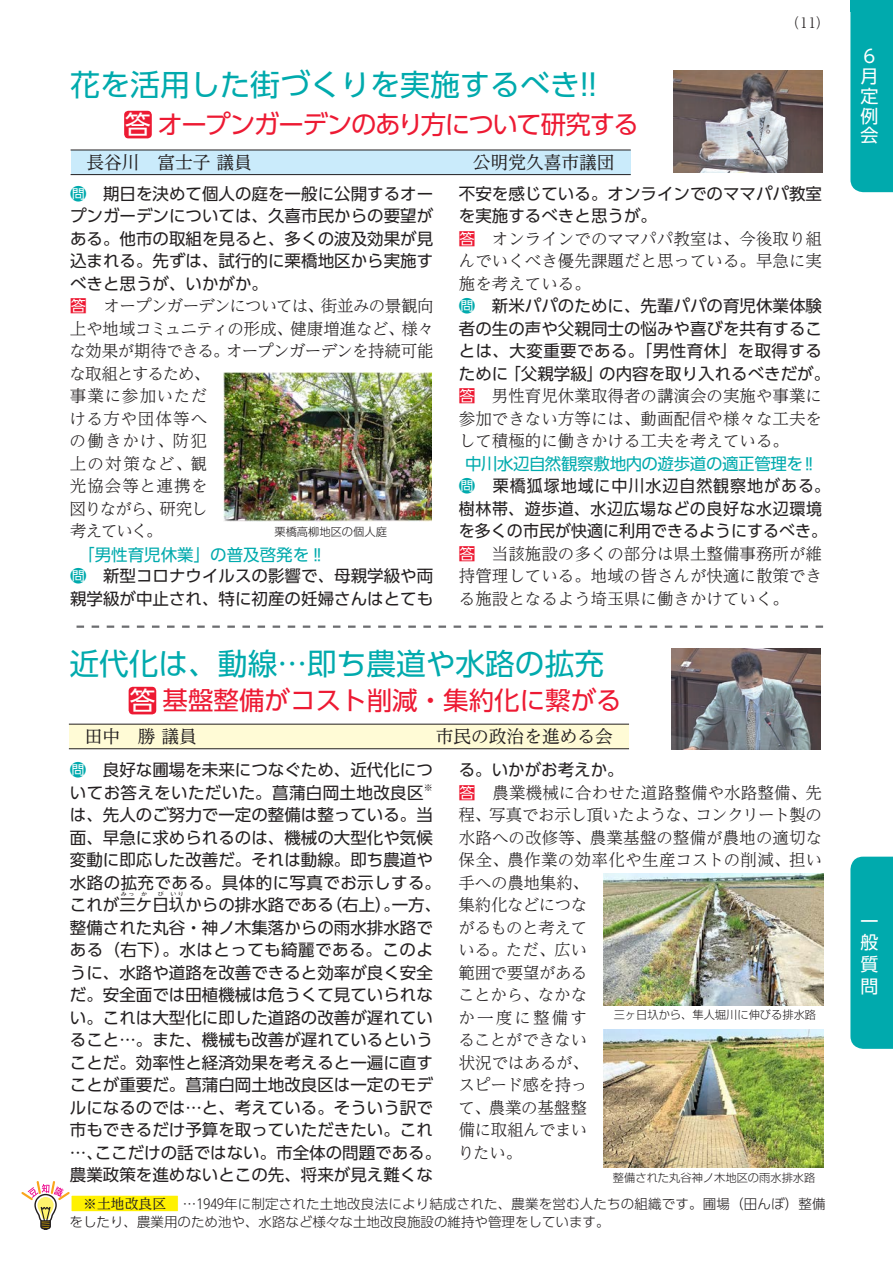
<style>
.page{position:relative;width:893px;height:1263px;background:#fff}
.page>*{position:absolute;margin:0;border:0;box-sizing:border-box;transform-origin:0 0}
.t1{font:30px "UD Shin Go Pro";color:#00aaad}
.t2{font:25.5px "UD Shin Go Pro";letter-spacing:-.06em;color:#ed1a33}
.t3{font:25.5px "UD Shin Go Pro";color:#ed1a33}
.t4{font:18px/19.8px "UD Shin Go Pro";color:#fff}
.t5{font:17.7px "UD Reimin Pro";color:#231f20}
.t6{font:16.5px/22.5px "UD Shin Go Pro";color:#231f20}
.t7{font:300 16.5px/22.5px "UD Reimin Pro";color:#231f20;text-align:justify}
.t8{font:300 16.5px/22.5px "UD Reimin Pro";letter-spacing:-.025em;color:#231f20}
.t9{font:16.5px/22.5px "UD Shin Go Pro";letter-spacing:.035em;color:#231f20}
.t10{font:16.5px "UD Shin Go Pro";letter-spacing:-.02em;color:#00aaad}
.t11{font:16.5px "UD Shin Go Pro";color:#00aaad}
.t12{font:13.8px "UD Reimin Pro";color:#231f20}
.t13{font:300 13.8px "UD Reimin Pro";color:#231f20}
.t14{font:300 13.5px/18px "UD Shin Go Pro";letter-spacing:.015em;color:#231f20}
.t15{font:300 11.25px "Shin Go Pro";color:#231f20}
.t16{font:5.4px "UD Shin Go Pro";color:#231f20;scale:1.11 1}
.s1{color:#fff}
.s2{color:#00aaad}
.s3{font-family:"UD Shin Go Pro";font-weight:400;color:#ed1a33}
</style>
<div class="page">
<div style="left:71px;top:150px;width:559px;height:25px;background:#caebfb"></div>
<div style="left:69px;top:724px;width:560px;height:24px;background:#fffbd6"></div>
<svg style="left:77px;top:625px;width:746px;height:3px"></svg>
<hr style="left:71px;top:174px;width:560px;height:1px;background:#231f20">
<hr style="left:71px;top:150px;width:560px;height:1px;background:#231f20">
<img style="left:674px;top:71px;width:149px;height:102px">
<img style="left:672px;top:648px;width:149px;height:102px">
<hr style="left:69px;top:748px;width:560px;height:1px;background:#231f20">
<hr style="left:69px;top:724px;width:560px;height:1px;background:#231f20">
<img style="left:604px;top:873px;width:220px;height:133px">
<img style="left:604px;top:1030px;width:220px;height:137px">
<img style="left:224px;top:373px;width:208px;height:148px">
<div style="left:124px;top:111px;width:28px;height:27px;background:#ed1a33;border-radius:4px"></div>
<div style="left:129px;top:687px;width:27px;height:27px;background:#ed1a33;border-radius:4px"></div>
<svg style="left:21px;top:1181px;width:158px;height:48px"></svg>
<div style="left:850px;top:857px;width:43px;height:192px;background:#00aaad"></div>
<div style="left:850px;top:0;width:43px;height:192px;background:#00aaad"></div>
<h1 class="t1" style="left:70px;top:60px;width:528px">花を活用した街づくりを実施するべき!!</h1>
<h2 class="t2" style="left:125px;top:104px;width:515px"><span class="s1">答</span>オープンガーデンのあり方について研究する</h2>
<p class="t5" style="left:87px;top:148px;width:167px">長谷川　富士子 議員</p>
<p class="t5" style="left:473px;top:148px;width:143px">公明党久喜市議団</p>
<p class="t13" style="left:786px;top:12px;width:45px">（11）</p>
<p class="t6" style="left:70px;top:182px;width:365px;text-align:justify"><span class="s2">問</span> 期日を決めて個人の庭を一般に公開するオープンガーデンについては、久喜市民からの要望がある。他市の取組を見ると、多くの波及効果が見込まれる。先ずは、試行的に栗橋地区から実施すべきと思うが、いかがか。</p>
<p class="t8" style="left:69px;top:294px;width:366px"><span class="s3">答　</span>オープンガーデンについては、街並みの景観向上や地域コミュニティの形成、健康増進など、様々な効果が期待できる。オープンガーデンを持続可能な取組とするため、<br>事業に参加いただ<br>ける方や団体等へ<br>の働きかけ、防犯<br>上の対策など、観<br>光協会等と連携を<br>図りながら、研究し<br>考えていく。</p>
<p class="t6" style="left:70px;top:564px;width:365px"><span class="s2">問</span> 新型コロナウイルスの影響で、母親学級や両親学級が中止され、特に初産の妊婦さんはとても</p>
<p class="t15" style="left:274px;top:523px;width:114px">栗橋高柳地区の個人庭</p>
<p class="t11" style="left:78px;top:541px;width:249px">「男性育児休業」の普及啓発を‼</p>
<p class="t6" style="left:459px;top:182px;width:365px">不安を感じている。オンラインでのママパパ教室を実施するべきと思うが。</p>
<p class="t7" style="left:459px;top:227px;width:365px"><span class="s3">答　</span>オンラインでのママパパ教室は、今後取り組んでいくべき優先課題だと思っている。早急に実施を考えている。</p>
<p class="t6" style="left:459px;top:294px;width:373px"><span class="s2">問</span> 新米パパのために、先輩パパの育児休業体験者の生の声や父親同士の悩みや喜びを共有することは、大変重要である。「男性育休」を取得するために「父親学級」の内容を取り入れるべきだが。</p>
<p class="t7" style="left:459px;top:384px;width:365px"><span class="s3">答　</span>男性育児休業取得者の講演会の実施や事業に参加できない方等には、動画配信や様々な工夫をして積極的に働きかける工夫を考えている。</p>
<p class="t9" style="left:459px;top:474px;width:373px"><span class="s2">問</span> 栗橋狐塚地域に中川水辺自然観察地がある。樹林帯、遊歩道、水辺広場などの良好な水辺環境を多くの市民が快適に利用できるようにするべき。</p>
<p class="t7" style="left:459px;top:542px;width:364px"><span class="s3">答　</span>当該施設の多くの部分は県土整備事務所が維持管理している。地域の皆さんが快適に散策できる施設となるよう埼玉県に働きかけていく。</p>
<p class="t10" style="left:465px;top:450px;width:354px">中川水辺自然観察敷地内の遊歩道の適正管理を‼</p>
<h1 class="t1" style="left:69px;top:639px;width:536px">近代化は、動線…即ち農道や水路の拡充</h1>
<h2 class="t3" style="left:130px;top:680px;width:493px"><span class="s1">答</span>基盤整備がコスト削減・集約化に繋がる</h2>
<p class="t5" style="left:85px;top:722px;width:114px">田中　勝 議員</p>
<p class="t5" style="left:436px;top:722px;width:178px">市民の政治を進める会</p>
<p class="t6" style="left:70px;top:758px;width:373px"><span class="s2">問</span> 良好な圃場を未来につなぐため、近代化についてお答えをいただいた。菖蒲白岡土地改良区<sup>※</sup>は、先人のご努力で一定の整備は整っている。当面、早急に求められるのは、機械の大型化や気候変動に即応した改善だ。それは動線。即ち農道や水路の拡充である。具体的に写真でお示しする。これが三ケ日圦からの排水路である（右上）。一方、</p>
<p class="t16" style="left:121px;top:890px;width:14px">みっ</p>
<p class="t16" style="left:141px;top:890px;width:7px">か</p>
<p class="t16" style="left:158px;top:890px;width:7px">び</p>
<p class="t16" style="left:170px;top:890px;width:14px">いり</p>
<p class="t6" style="left:70px;top:916px;width:373px">整備された丸谷・神ノ木集落からの雨水排水路である（右下）。水はとっても綺麗である。このように、水路や道路を改善できると効率が良く安全だ。安全面では田植機械は危うくて見ていられない。これは大型化に即した道路の改善が遅れていること…。また、機械も改善が遅れているということだ。効率性と経済効果を考えると一遍に直すことが重要だ。菖蒲白岡土地改良区は一定のモデルになるのでは…と、考えている。そういう訳で市もできるだけ予算を取っていただきたい。これ…、ここだけの話ではない。市全体の問題である。農業政策を進めないとこの先、将来が見え難くな</p>
<p class="t6" style="left:459px;top:758px;width:166px">る。いかがお考えか。</p>
<p class="t7" style="left:458px;top:781px;width:366px;text-align:left"><span class="s3">答　</span>農業機械に合わせた道路整備や水路整備、先程、写真でお示し頂いたような、コンクリート製の水路への改修等、農業基盤の整備が農地の適切な保全、農作業の効率化や生産コストの削減、担い手への農地集約、<br>集約化などにつな<br>がるものと考えて<br>いる。ただ、広い<br>範囲で要望がある<br>ことから、なかな<br>か一度に整備す<br>ることができない<br>状況ではあるが、<br>スピード感を持っ<br>て、農業の基盤整<br>備に取組んでまい<br>りたい。</p>
<p class="t15" style="left:614px;top:1006px;width:204px">三ヶ日圦から、隼人堀川に伸びる排水路</p>
<p class="t15" style="left:613px;top:1168px;width:204px">整備された丸谷神ノ木地区の雨水排水路</p>
<p class="t14" style="left:70px;top:1194px;width:758px;text-indent:113px">…1949年に制定された土地改良法により結成された、農業を営む人たちの組織です。圃場（田んぼ）整備をしたり、農業用のため池や、水路など様々な土地改良施設の維持や管理をしています。</p>
<p class="t12" style="left:83px;top:1192px;width:84px">※土地改良区</p>
<p class="t4" style="left:860px;top:46px;width:19px">６月定例会</p>
<p class="t4" style="left:860px;top:910px;width:19px;line-height:21.6px;text-align:justify">一般質問</p>
</div>
